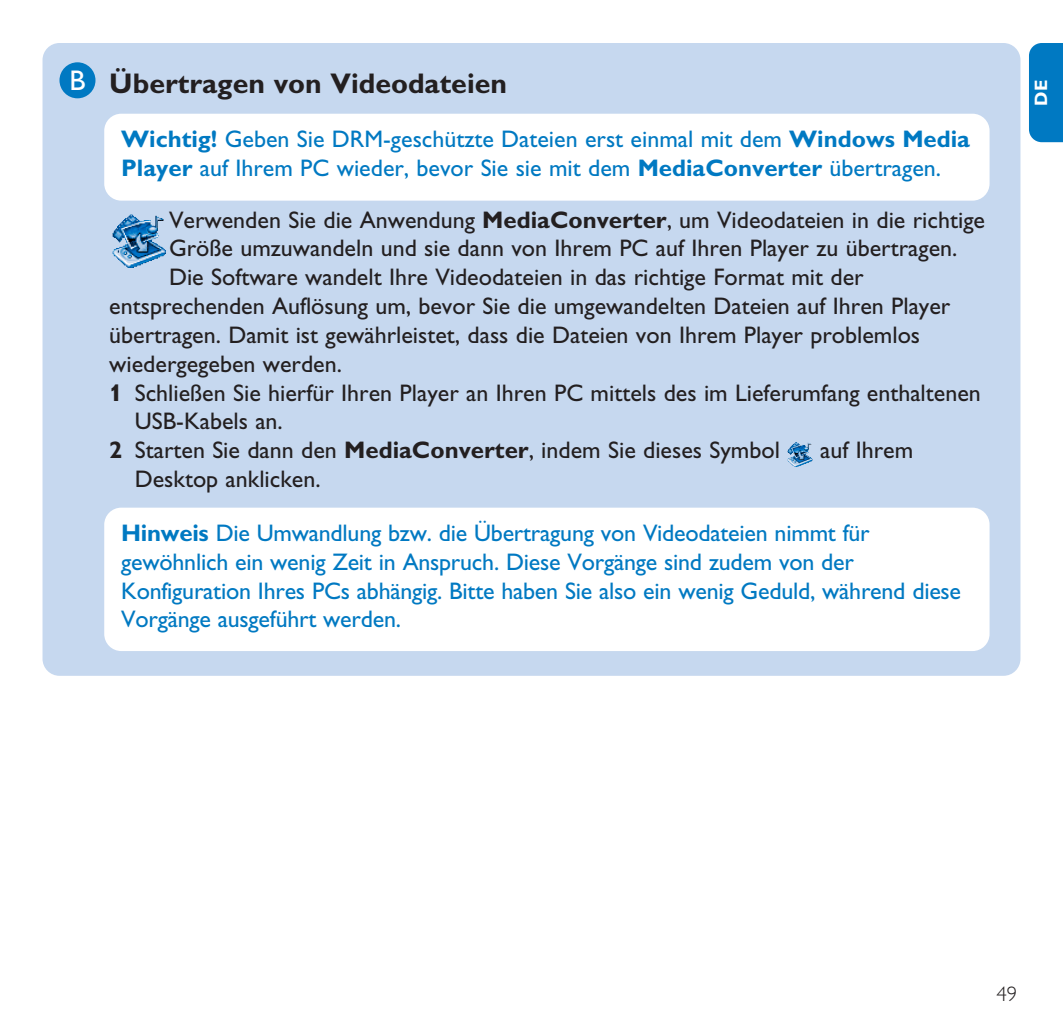
<style>
.page{position:relative;width:1063px;height:1021px;background:#fff}
.page>*{position:absolute;margin:0;border:0;box-sizing:border-box;transform-origin:0 0}
.t1{font:700 28.5px "Gill Alt One";color:#231f20}
.t2{font:24px "Gill Alt One";color:#231f20}
.t3{font:24px/28.8px "Gill Alt One";letter-spacing:-.01em;color:#0079c2}
.t4{font:300 21px "Gill Alt One";color:#231f20}
.t5{font:700 18px "Gill Alt One";color:#fff}
.s1{font-family:"Gill Sans Std";font-weight:400;color:#fff}
.s2{font-weight:700}
</style>
<div class="page">
<div style="left:1029px;top:43px;width:34px;height:99px;background:#0079c2"></div>
<div style="left:43px;top:43px;width:977px;height:632px;background:#c6d8ef;border-radius:17px"></div>
<div style="left:59px;top:62px;width:36px;height:36px;background:#0079c2;border-radius:50%"></div>
<div style="left:104px;top:114px;width:886px;height:87px;background:#fff;border-radius:17px"></div>
<img style="left:787px;top:442px;width:26px;height:25px">
<img style="left:112px;top:214px;width:54px;height:54px">
<div style="left:104px;top:507px;width:886px;height:144px;background:#fff;border-radius:17px"></div>
<p class="t1" style="left:70px;top:73px;width:439px"><span class="s1">B</span> Übertragen von Videodateien</p>
<p class="t3" style="left:121px;top:127px;width:850px"><span class="s2">Wichtig!</span> Geben Sie DRM-geschützte Dateien erst einmal mit dem <span class="s2">Windows Media<br>Player</span> auf Ihrem PC wieder, bevor Sie sie mit dem <span class="s2">MediaConverter</span> übertragen.</p>
<p class="t2" style="left:169px;top:211px;width:818px">Verwenden Sie die Anwendung <span class="s2">MediaConverter</span>, um Videodateien in die richtige</p>
<p class="t2" style="left:169px;top:240px;width:790px">Größe umzuwandeln und sie dann von Ihrem PC auf Ihren Player zu übertragen.</p>
<p class="t2" style="left:169px;top:269px;width:696px">Die Software wandelt Ihre Videodateien in das richtige Format mit der</p>
<p class="t2" style="left:109px;top:297px;width:843px">entsprechenden Auflösung um, bevor Sie die umgewandelten Dateien auf Ihren Player</p>
<p class="t2" style="left:109px;top:326px;width:812px">übertragen. Damit ist gewährleistet, dass die Dateien von Ihrem Player problemlos</p>
<p class="t2" style="left:109px;top:355px;width:234px">wiedergegeben werden.</p>
<p class="t2" style="left:109px;top:384px;width:873px"><span class="s2">1</span> Schließen Sie hierfür Ihren Player an Ihren PC mittels des im Lieferumfang enthaltenen</p>
<p class="t2" style="left:135px;top:413px;width:150px">USB-Kabels an.</p>
<p class="t2" style="left:109px;top:441px;width:672px"><span class="s2">2</span> Starten Sie dann den <span class="s2">MediaConverter</span>, indem Sie dieses Symbol</p>
<p class="t2" style="left:820px;top:441px;width:95px">auf Ihrem</p>
<p class="t2" style="left:135px;top:470px;width:187px">Desktop anklicken.</p>
<p class="t3" style="left:121px;top:521px;width:841px"><span class="s2">Hinweis</span> Die Umwandlung bzw. die Übertragung von Videodateien nimmt für gewöhnlich ein wenig Zeit in Anspruch. Diese Vorgänge sind zudem von der Konfiguration Ihres PCs abhängig. Bitte haben Sie also ein wenig Geduld, während diese Vorgänge ausgeführt werden.</p>
<p class="t5" style="left:1035px;top:105px;width:27px;rotate:-90deg">DE</p>
<p class="t4" style="left:996px;top:986px;width:22px">49</p>
</div>
